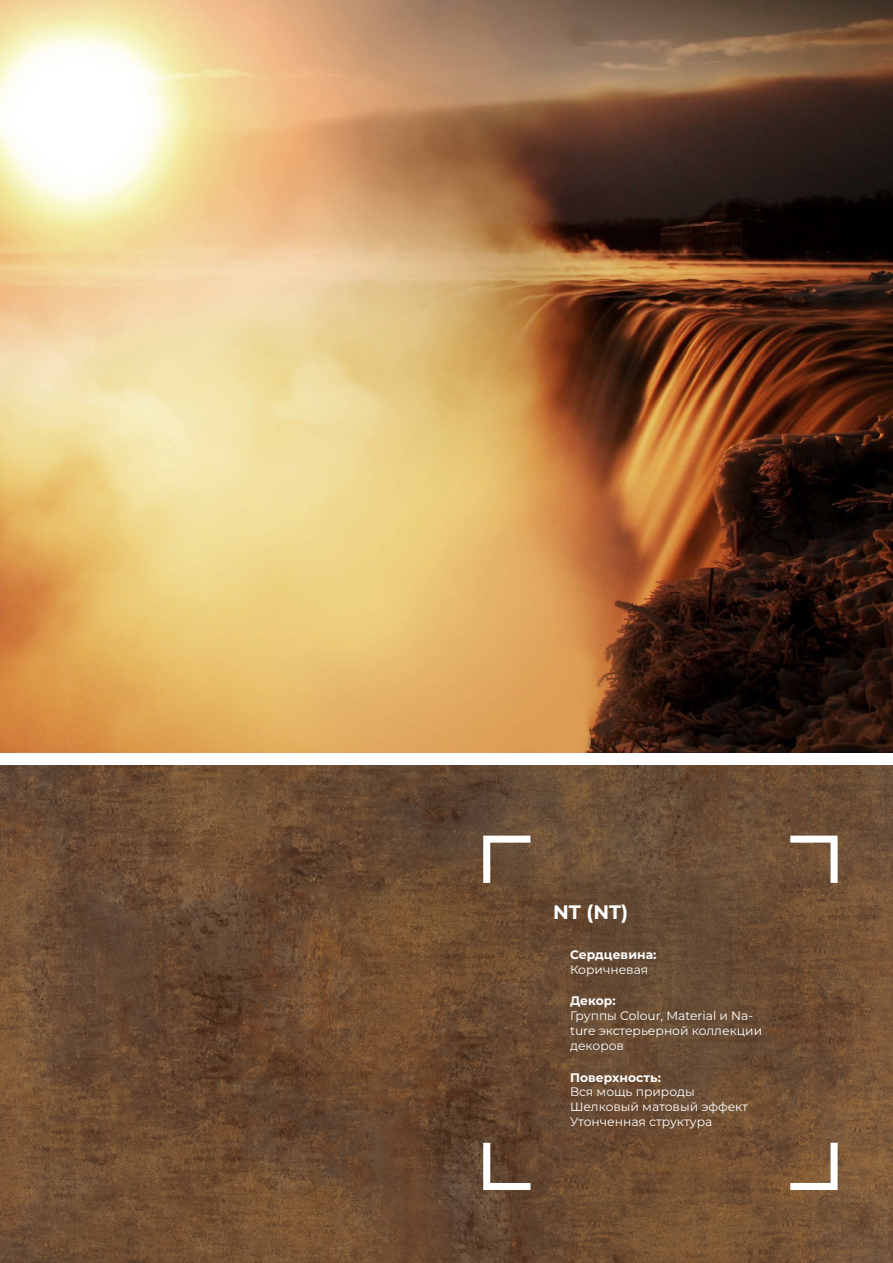
<style>
.page{position:relative;width:893px;height:1263px;background:#fff}
.page>*{position:absolute;margin:0;border:0;box-sizing:border-box;transform-origin:0 0}
.t1{font:700 19.5px "Montserrat";color:#fff}
.t2{font:12.3px/14.7px "Montserrat";color:#fff}
.t3{font:700 12.3px "Montserrat";letter-spacing:.005em;color:#fff}
</style>
<div class="page">
<img style="left:0;top:765px;width:893px;height:498px">
<img style="left:0;top:0;width:893px;height:753px">
<svg style="left:790px;top:1143px;width:48px;height:47px"></svg>
<svg style="left:483px;top:1143px;width:47px;height:47px"></svg>
<svg style="left:790px;top:836px;width:48px;height:47px"></svg>
<svg style="left:483px;top:836px;width:47px;height:47px"></svg>
<h1 class="t1" style="left:553px;top:898px;width:77px">NT (NT)</h1>
<p class="t3" style="left:570px;top:946px;width:88px">Сердцевина:</p>
<p class="t2" style="left:570px;top:961px;width:80px">Коричневая</p>
<p class="t3" style="left:570px;top:992px;width:47px">Декор:</p>
<p class="t2" style="left:570px;top:1008px;width:194px">Группы Colour, Material и Na&shy;ture экстерьерной коллекции декоров</p>
<p class="t3" style="left:570px;top:1068px;width:92px">Поверхность:</p>
<p class="t2" style="left:570px;top:1084px;width:180px">Вся мощь природы<br>Шелковый матовый эффект<br>Утонченная структура</p>
</div>
